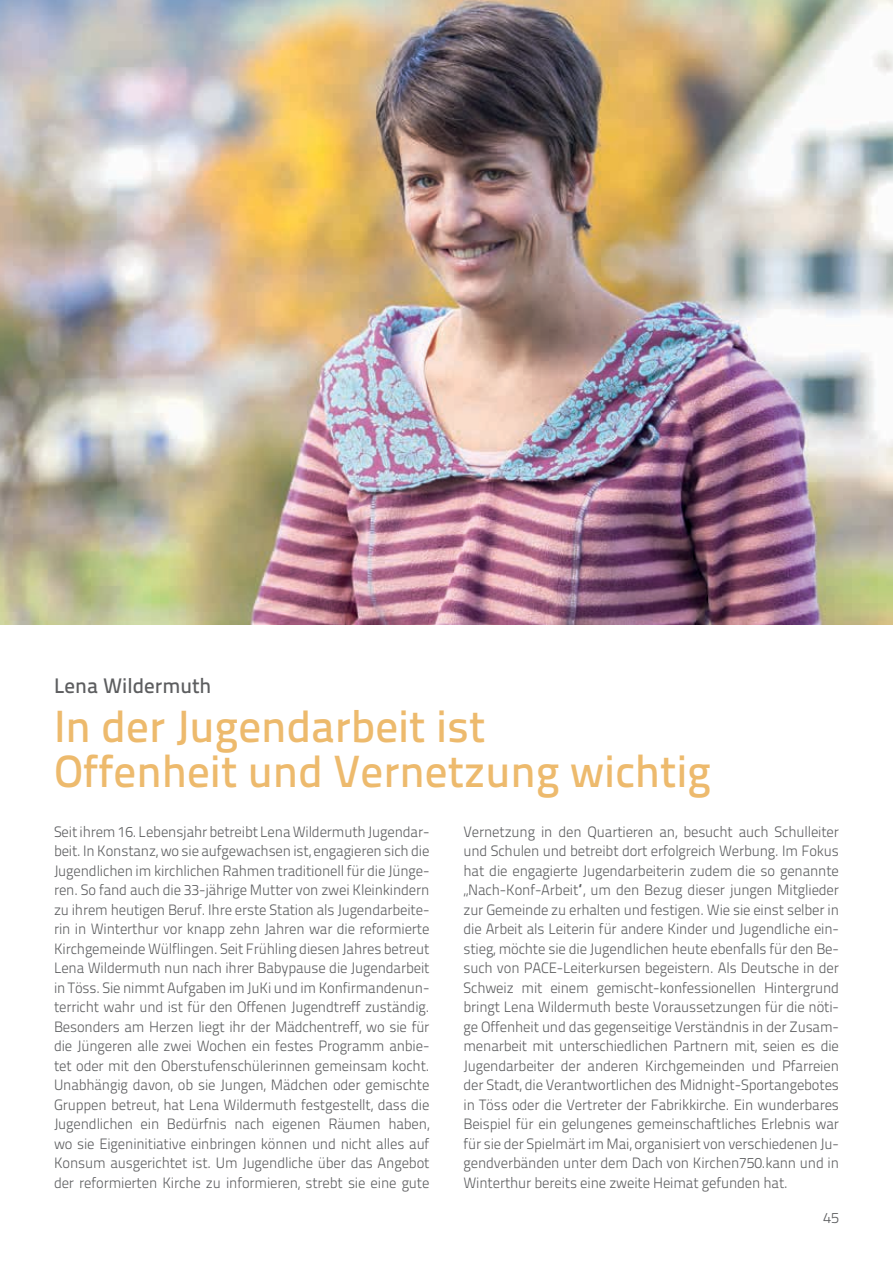
<style>
.page{position:relative;width:893px;height:1263px;background:#fff}
.page>*{position:absolute;margin:0;border:0;box-sizing:border-box;transform-origin:0 0}
.t1{font:500 45px/45px "Titillium Text 22 L";color:#edba6d}
.t2{font:500 21px "Titillium Text 22 L";color:#5d5e60}
.t3{font:300 15px/19.5px "Titillium Text 22 L";letter-spacing:-.01em;color:#5d5e60;text-align:justify}
</style>
<div class="page">
<img style="left:0;top:0;width:893px;height:625px">
<h2 class="t2" style="left:54px;top:670px;width:159px">Lena Wildermuth</h2>
<h1 class="t1" style="left:54px;top:701px;width:659px">In der Jugendarbeit ist<br>Offenheit und Vernetzung wichtig</h1>
<p class="t3" style="left:54px;top:821px;width:377px">Seit ihrem 16. Lebensjahr betreibt Lena Wildermuth Jugendar&shy;beit. In Konstanz, wo sie aufgewachsen ist, engagieren sich die Jugendlichen im kirchlichen Rahmen traditionell für die Jünge&shy;ren. So fand auch die 33-jährige Mutter von zwei Kleinkindern zu ihrem heutigen Beruf. Ihre erste Station als Jugendarbeite&shy;rin in Winterthur vor knapp zehn Jahren war die reformierte Kirchgemeinde Wülflingen. Seit Frühling diesen Jahres betreut Lena Wildermuth nun nach ihrer Babypause die Jugendarbeit in Töss. Sie nimmt Aufgaben im JuKi und im Konfirmandenun&shy;terricht wahr und ist für den Offenen Jugendtreff zuständig.<br>Besonders am Herzen liegt ihr der Mädchentreff, wo sie für die Jüngeren alle zwei Wochen ein festes Programm anbie&shy;tet oder mit den Oberstufenschülerinnen gemeinsam kocht.<br>Unabhängig davon, ob sie Jungen, Mädchen oder gemischte Gruppen betreut, hat Lena Wildermuth festgestellt, dass die Jugendlichen ein Bedürfnis nach eigenen Räumen haben, wo sie Eigeninitiative einbringen können und nicht alles auf Konsum ausgerichtet ist. Um Jugendliche über das Angebot der reformierten Kirche zu informieren, strebt sie eine gute</p>
<p class="t3" style="left:463px;top:821px;width:377px">Vernetzung in den Quartieren an, besucht auch Schulleiter und Schulen und betreibt dort erfolgreich Werbung. Im Fokus hat die engagierte Jugendarbeiterin zudem die so genannte „Nach-Konf-Arbeit“, um den Bezug dieser jungen Mitglieder zur Gemeinde zu erhalten und festigen. Wie sie einst selber in die Arbeit als Leiterin für andere Kinder und Jugendliche ein&shy;stieg, möchte sie die Jugendlichen heute ebenfalls für den Be&shy;such von PACE-Leiterkursen begeistern. Als Deutsche in der Schweiz mit einem gemischt-konfessionellen Hintergrund bringt Lena Wildermuth beste Voraussetzungen für die nöti&shy;ge Offenheit und das gegenseitige Verständnis in der Zusam&shy;menarbeit mit unterschiedlichen Partnern mit, seien es die Jugendarbeiter der anderen Kirchgemeinden und Pfarreien der Stadt, die Verantwortlichen des Midnight-Sportangebotes in Töss oder die Vertreter der Fabrikkirche. Ein wunderbares Beispiel für ein gelungenes gemeinschaftliches Erlebnis war für sie der Spielmärt im Mai, organisiert von verschiedenen Ju&shy;gendverbänden unter dem Dach von Kirchen750.kann und in Winterthur bereits eine zweite Heimat gefunden hat.</p>
<p class="t3" style="left:823px;top:1208px;width:17px">45</p>
</div>
